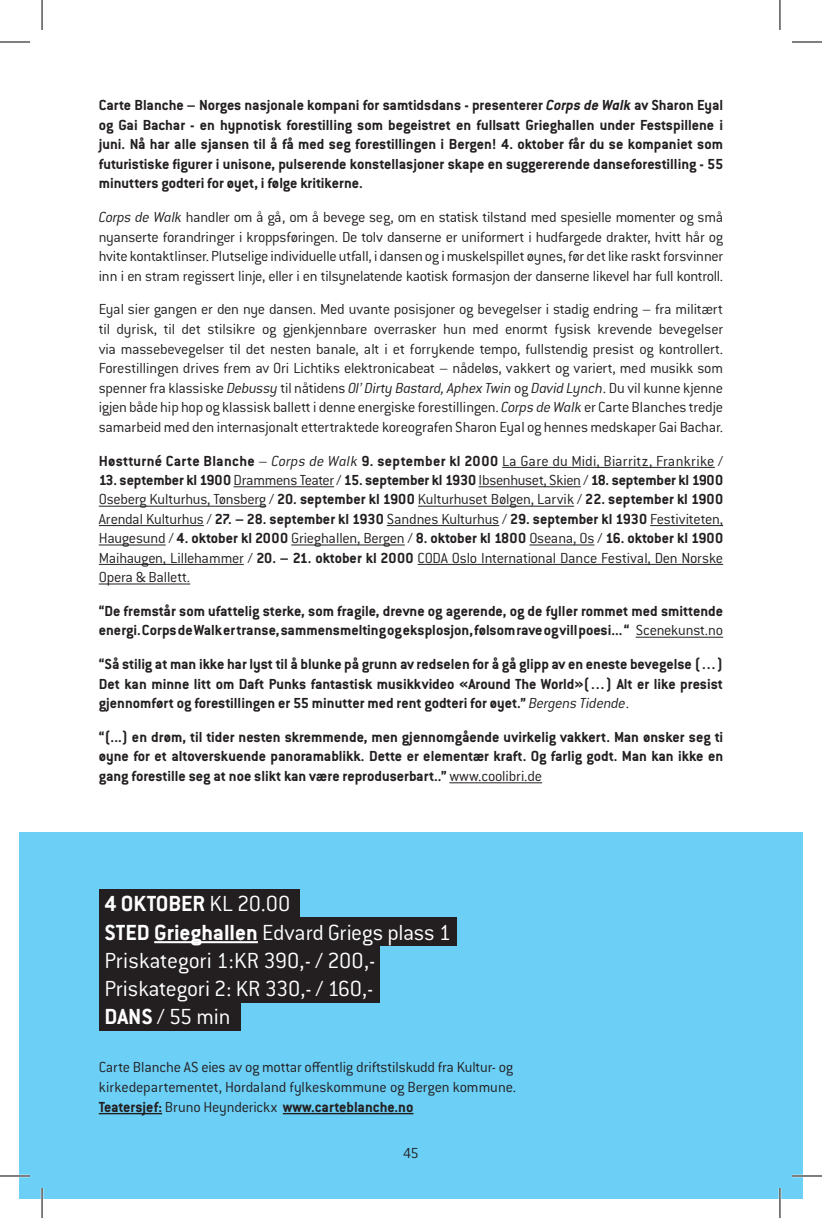
<style>
.page{position:relative;width:822px;height:1218px;background:#fff}
.page>*{position:absolute;margin:0;border:0;box-sizing:border-box;transform-origin:0 0}
.t1{font:300 24px/28px "Conduit ITC Pro";letter-spacing:-.01em;color:#fff}
.t2{font:300 16px/19.6px "Conduit ITC Pro";letter-spacing:-.015em;color:#231f20;text-align:justify}
.t3{font:700 16px/19.6px "Conduit ITC Pro";color:#231f20;text-align:justify}
.t4{font:700 16px "Conduit ITC Pro";letter-spacing:.02em;color:#231f20}
.s1{font-family:"Conduit ITC Std";font-style:italic}
.s2{font-weight:300}
.s3{font-family:"Conduit ITC Std";font-weight:300;font-style:italic}
.s4{font-weight:700}
</style>
<div class="page">
<div style="left:19px;top:832px;width:783px;height:367px;background:#6bcff6"></div>
<div style="left:99px;top:889px;width:200px;height:28px;background:#231f20"></div>
<div style="left:99px;top:917px;width:357px;height:29px;background:#231f20"></div>
<div style="left:99px;top:974px;width:280px;height:28px;background:#231f20"></div>
<div style="left:99px;top:946px;width:280px;height:28px;background:#231f20"></div>
<div style="left:99px;top:1002px;width:141px;height:29px;background:#231f20"></div>
<hr style="left:154px;top:941px;width:104px;height:2px;background:#fff">
<hr style="left:99px;top:1113px;width:63px;height:1px;background:#231f20">
<hr style="left:283px;top:1113px;width:130px;height:1px;background:#231f20">
<hr style="left:502px;top:467px;width:212px;height:1px;background:#231f20">
<hr style="left:233px;top:486px;width:101px;height:1px;background:#231f20">
<hr style="left:478px;top:486px;width:102px;height:1px;background:#231f20">
<hr style="left:99px;top:506px;width:167px;height:1px;background:#231f20">
<hr style="left:418px;top:506px;width:155px;height:1px;background:#231f20">
<hr style="left:99px;top:525px;width:105px;height:1px;background:#231f20">
<hr style="left:386px;top:525px;width:113px;height:1px;background:#231f20">
<hr style="left:649px;top:525px;width:73px;height:1px;background:#231f20">
<hr style="left:99px;top:545px;width:66px;height:1px;background:#231f20">
<hr style="left:291px;top:545px;width:113px;height:1px;background:#231f20">
<hr style="left:529px;top:545px;width:65px;height:1px;background:#231f20">
<hr style="left:99px;top:564px;width:145px;height:1px;background:#231f20">
<hr style="left:417px;top:564px;width:305px;height:1px;background:#231f20">
<hr style="left:99px;top:584px;width:91px;height:1px;background:#231f20">
<hr style="left:635px;top:637px;width:87px;height:1px;background:#231f20">
<hr style="left:449px;top:782px;width:92px;height:1px;background:#231f20">
<hr style="left:0;top:1175px;width:30px;height:2px;background:#fff">
<hr style="left:791px;top:1175px;width:30px;height:2px;background:#fff">
<hr style="left:41px;top:1188px;width:2px;height:30px;background:#fff">
<hr style="left:778px;top:1188px;width:2px;height:30px;background:#fff">
<hr style="left:0;top:42px;width:30px;height:1px;background:#000">
<hr style="left:791px;top:42px;width:30px;height:1px;background:#000">
<hr style="left:0;top:1176px;width:30px;height:1px;background:#000">
<hr style="left:791px;top:1176px;width:30px;height:1px;background:#000">
<hr style="left:42px;top:0;width:1px;height:30px;background:#000">
<hr style="left:42px;top:1188px;width:1px;height:30px;background:#000">
<hr style="left:779px;top:0;width:1px;height:30px;background:#000">
<hr style="left:779px;top:1188px;width:1px;height:30px;background:#000">
<p class="t3" style="left:99px;top:95px;width:625px">Carte Blanche – Norges nasjonale kompani for samtidsdans - presenterer <span class="s1">Corps de Walk</span> av Sharon Eyal og Gai Bachar - en hypnotisk forestilling som begeistret en fullsatt Grieghallen under Festspillene i juni. Nå har alle sjansen til å få med seg forestillingen i Bergen! 4. oktober får du se kompaniet som futuristiske figurer i unisone, pulserende konstellasjoner skape en suggererende danseforestilling - 55 minutters godteri for øyet, i følge kritikerne.</p>
<p class="t2" style="left:99px;top:207px;width:625px"><span class="s1">Corps de Walk</span> handler om å gå, om å bevege seg, om en statisk tilstand med spesielle momenter og små nyanserte forandringer i kroppsføringen. De tolv danserne er uniformert i hudfargede drakter, hvitt hår og hvite kontaktlinser. Plutselige individuelle utfall, i dansen og i muskelspillet øynes, før det like raskt forsvinner inn i en stram regissert linje, eller i en tilsynelatende kaotisk formasjon der danserne likevel har full kontroll.</p>
<p class="t2" style="left:99px;top:300px;width:625px">Eyal sier gangen er den nye dansen. Med uvante posisjoner og bevegelser i stadig endring – fra militært til dyrisk, til det stilsikre og gjenkjennbare overrasker hun med enormt fysisk krevende bevegelser via massebevegelser til det nesten banale, alt i et forrykende tempo, fullstendig presist og kontrollert.<br>Forestillingen drives frem av Ori Lichtiks elektronicabeat – nådeløs, vakkert og variert, med musikk som spenner fra klassiske <span class="s1">Debussy</span> til nåtidens <span class="s1">Ol’ Dirty Bastard, Aphex Twin</span> og <span class="s1">David Lynch</span>. Du vil kunne kjenne igjen både hip hop og klassisk ballett i denne energiske forestillingen. <span class="s1">Corps de Walk</span> er Carte Blanches tredje samarbeid med den internasjonalt ettertraktede koreografen Sharon Eyal og hennes medskaper Gai Bachar.</p>
<p class="t4" style="left:99px;top:451px;width:625px">Høstturné Carte Blanche <span class="s2">–</span> <span class="s3">Corps de Walk</span> 9. september kl 2000 <span class="s2">La Gare du Midi, Biarritz, Frankrike /</span></p>
<p class="t2" style="left:99px;top:470px;width:625px"><span class="s4">13. september kl 1900</span> Drammens Teater / <span class="s4">15. september kl 1930</span> Ibsenhuset, Skien / <span class="s4">18. september kl 1900<br></span>Oseberg Kulturhus, Tønsberg / <span class="s4">20. september kl 1900</span> Kulturhuset Bølgen, Larvik / <span class="s4">22. september kl 1900<br></span>Arendal Kulturhus / <span class="s4">27. – 28. september kl 1930</span> Sandnes Kulturhus / <span class="s4">29. september kl 1930</span> Festiviteten, Haugesund / <span class="s4">4. oktober kl 2000</span> Grieghallen, Bergen / <span class="s4">8. oktober kl 1800</span> Oseana, Os / <span class="s4">16. oktober kl 1900<br></span>Maihaugen, Lillehammer / <span class="s4">20. – 21. oktober kl 2000</span> CODA Oslo International Dance Festival, Den Norske Opera &amp; Ballett.</p>
<p class="t3" style="left:99px;top:601px;width:625px">“De fremstår som ufattelig sterke, som fragile, drevne og agerende, og de fyller rommet med smittende energi. Corps de Walk er transe, sammensmelting og eksplosjon, følsom rave og vill poesi... “ <span class="s2">Scenekunst.no</span></p>
<p class="t3" style="left:99px;top:654px;width:625px">“Så stilig at man ikke har lyst til å blunke på grunn av redselen for å gå glipp av en eneste bevegelse (…)<br>Det kan minne litt om Daft Punks fantastisk musikkvideo «Around The World»(…) Alt er like presist gjennomført og forestillingen er 55 minutter med rent godteri for øyet.” <span class="s3">Bergens Tidende</span><span class="s2">.</span></p>
<p class="t3" style="left:99px;top:727px;width:625px">“(...) en drøm, til tider nesten skremmende, men gjennomgående uvirkelig vakkert. Man ønsker seg ti øyne for et altoverskuende panoramablikk. Dette er elementær kraft. Og farlig godt. Man kan ikke en gang forestille seg at noe slikt kan være reproduserbart..” <span class="s2">www.coolibri.de</span></p>
<h1 class="t1" style="left:104px;top:890px;width:348px"><span class="s4">4 OKTOBER</span> KL 20.00<br><span class="s4">STED Grieghallen</span> Edvard Griegs plass 1<br>Priskategori 1:KR 390,- / 200,-<br>Priskategori 2: KR 330,- / 160,-<br><span class="s4">DANS</span> / 55 min</h1>
<p class="t2" style="left:99px;top:1057px;width:418px;text-align:left">Carte Blanche AS eies av og mottar offentlig driftstilskudd fra Kultur- og kirkedepartementet, Hordaland fylkeskommune og Bergen kommune.<br><span class="s4">Teatersjef:</span> Bruno Heynderickx <span class="s4">www.carteblanche.no</span></p>
<p class="t2" style="left:403px;top:1143px;width:17px">45</p>
</div>
